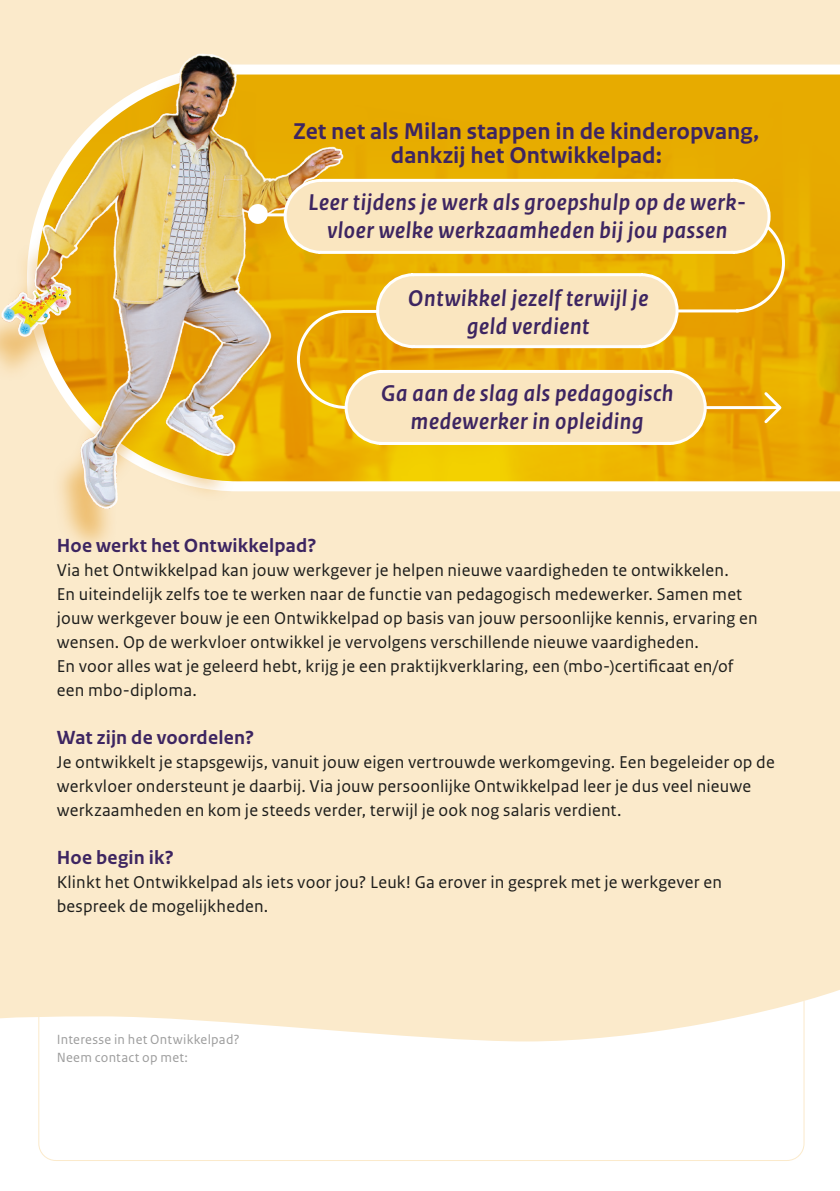
<style>
.page{position:relative;width:840px;height:1191px;background:#fff}
.page>*{position:absolute;margin:0;border:0;box-sizing:border-box;transform-origin:0 0}
._10_RO_Broodtekst{font:italic 700 24px/28px "Rijksoverheid Sans Heading";letter-spacing:.03em;color:#3d2561;text-align:center}
._05_RO_Alineakop{font:700 24px/24px "Rijksoverheid Sans Text";color:#3d2561;text-align:center}
._05_RO_Alineakop-2{font:700 20px "Rijksoverheid Sans Text";letter-spacing:.01em;color:#3d2561}
._10_RO_Broodtekst-2{font:18px/24px "Rijksoverheid Sans Text";letter-spacing:.01em;color:#1d1d1b}
._10_RO_Broodtekst-3{font:14px "Rijksoverheid Sans Text";letter-spacing:.02em;color:#9d9d9d}
</style>
<div class="page">
<div style="left:0;top:0;width:839px;height:1041px;background:#fbeacb"></div>
<svg style="left:434px;top:65px;width:405px;height:426px;background:#eab519"></svg>
<img style="left:0;top:0;width:434px;height:595px">
<hr style="left:258px;top:213px;width:69px;height:3px;background:#fff">
<div style="left:248px;top:204px;width:19px;height:20px;background:#fff;border-radius:50%"></div>
<svg style="left:38px;top:999px;width:766px;height:162px"></svg>
<svg style="left:282px;top:177px;width:504px;height:269px;background:#f3d07b"></svg>
<p class="_05_RO_Alineakop" style="left:293px;top:120px;width:467px">Zet net als Milan stappen in de kinderopvang, dankzij het Ontwikkelpad:</p>
<p class="_10_RO_Broodtekst" style="left:308px;top:189px;width:438px">Leer tijdens je werk als groepshulp op de werk&shy;vloer welke werkzaamheden bij jou passen</p>
<p class="_10_RO_Broodtekst" style="left:408px;top:284px;width:241px">Ontwikkel jezelf terwijl je</p>
<p class="_10_RO_Broodtekst" style="left:466px;top:312px;width:124px">geld verdient</p>
<p class="_10_RO_Broodtekst" style="left:381px;top:380px;width:293px">Ga aan de slag als pedagogisch medewerker in opleiding</p>
<p class="_05_RO_Alineakop-2" style="left:57px;top:534px;width:261px">Hoe werkt het Ontwikkelpad?</p>
<p class="_10_RO_Broodtekst-2" style="left:57px;top:558px;width:702px">Via het Ontwikkelpad kan jouw werkgever je helpen nieuwe vaardigheden te ontwikkelen.<br>En uiteindelijk zelfs toe te werken naar de functie van pedagogisch medewerker. Samen met jouw werkgever bouw je een Ontwikkelpad op basis van jouw persoonlijke kennis, ervaring en wensen. Op de werkvloer ontwikkel je vervolgens verschillende nieuwe vaardigheden.<br>En voor alles wat je geleerd hebt, krijg je een praktijkverklaring, een (mbo-)certificaat en/of een mbo-diploma.</p>
<p class="_05_RO_Alineakop-2" style="left:57px;top:726px;width:199px">Wat zijn de voordelen?</p>
<p class="_10_RO_Broodtekst-2" style="left:57px;top:750px;width:719px">Je ontwikkelt je stapsgewijs, vanuit jouw eigen vertrouwde werkomgeving. Een begeleider op de werkvloer ondersteunt je daarbij. Via jouw persoonlijke Ontwikkelpad leer je dus veel nieuwe werkzaamheden en kom je steeds verder, terwijl je ook nog salaris verdient.</p>
<p class="_05_RO_Alineakop-2" style="left:57px;top:846px;width:119px">Hoe begin ik?</p>
<p class="_10_RO_Broodtekst-2" style="left:57px;top:870px;width:666px">Klinkt het Ontwikkelpad als iets voor jou? Leuk! Ga erover in gesprek met je werkgever en bespreek de mogelijkheden.</p>
<p class="_10_RO_Broodtekst-3" style="left:57px;top:1031px;width:184px">Interesse in het Ontwikkelpad?</p>
<p class="_10_RO_Broodtekst-3" style="left:57px;top:1049px;width:133px">Neem contact op met:</p>
</div>
